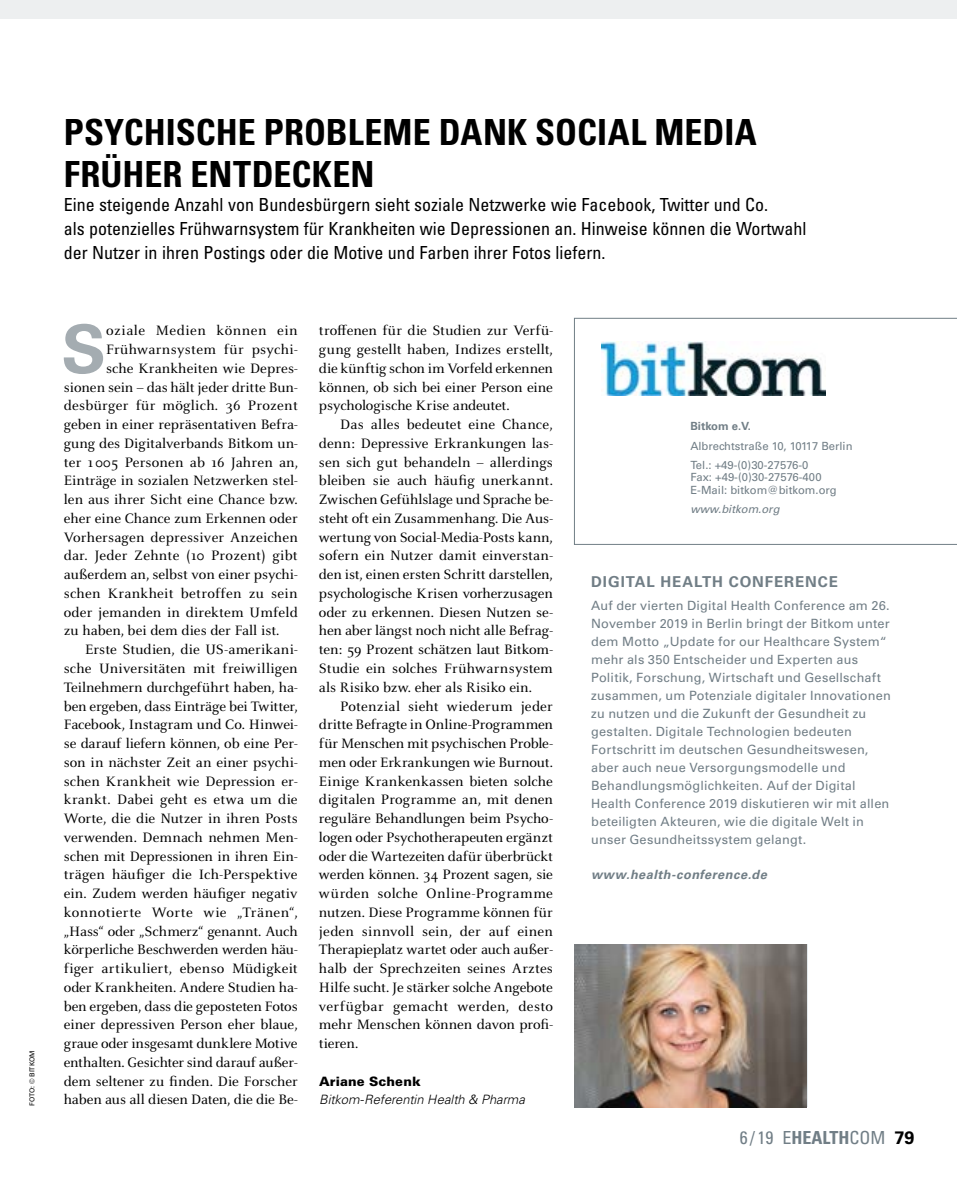
<style>
.page{position:relative;width:957px;height:1191px;background:#fff}
.page>*{position:absolute;margin:0;border:0;box-sizing:border-box;transform-origin:0 0}
.t1{font:700 66.9px "Univers LT Std";color:#a4acb1}
.t2{font:700 condensed 36px/42px "Univers LT Std";color:#000}
.t3{font:condensed 18px/24px "Univers LT Std";color:#000}
.t4{font:condensed 18px "Univers LT Std";color:#717e86}
.t5{font:15px/18.8px "Celeste OT";color:#000;text-align:justify}
.t6{font:15px "Celeste OT";letter-spacing:.02em;color:#000}
.t7{font:15px "Celeste OT";letter-spacing:.025em;color:#000}
.t8{font:15px "Celeste OT";letter-spacing:-.02em;color:#000}
.t9{font:700 15px "Univers LT Std";letter-spacing:.06em;color:#717e86}
.t10{font:15px "Celeste OT";letter-spacing:.035em;color:#000}
.t11{font:italic 300 12.9px "Univers LT Std";color:#000}
.t12{font:900 12.9px "Univers LT Std";letter-spacing:.015em;color:#000}
.t13{font:12.75px/18px "Univers LT Std";letter-spacing:.015em;color:#717e86}
.t14{font:italic 700 12.75px "Univers LT Std";letter-spacing:.035em;color:#717e86}
.t15{font:11.25px/19.2px "Univers LT Std";color:#717e86}
.t16{font:italic 11.25px "Univers LT Std";color:#717e86}
.t17{font:700 11.25px "Univers LT Std";color:#717e86}
.t18{font:6.75px "Univers LT Std";color:#000}
.s1{font-weight:700}
.s2{font-weight:700;font-stretch:normal;color:#000}
</style>
<div class="page">
<div style="left:0;top:0;width:957px;height:19px;background:#edeff0"></div>
<svg style="left:574px;top:318px;width:383px;height:227px"></svg>
<img style="left:601px;top:341px;width:224px;height:55px">
<img style="left:575px;top:944px;width:232px;height:163px">
<p class="t18" style="left:28px;top:1105px;width:57px;rotate:-90deg">FOTO: © BITKOM</p>
<h2 class="t2" style="left:64px;top:111px;width:694px">PSYCHISCHE PROBLEME DANK SOCIAL MEDIA<br>FRÜHER ENTDECKEN</h2>
<p class="t3" style="left:64px;top:192px;width:744px">Eine steigende Anzahl von Bundesbürgern sieht soziale Netzwerke wie Facebook, Twitter und Co.<br>als potenzielles Frühwarnsystem für Krankheiten wie Depressionen an. Hinweise können die Wortwahl der Nutzer in ihren Postings oder die Motive und Farben ihrer Fotos liefern.</p>
<h1 class="t1" style="left:61px;top:310px;width:46px">S</h1>
<p class="t10" style="left:106px;top:322px;width:193px">oziale Medien können ein</p>
<p class="t7" style="left:106px;top:341px;width:193px">Frühwarnsystem für psychi-</p>
<p class="t5" style="left:106px;top:359px;width:193px">sche Krankheiten wie Depres-</p>
<p class="t5" style="left:64px;top:377px;width:235px">sionen sein – das hält jeder dritte Bun-</p>
<p class="t6" style="left:64px;top:397px;width:235px">desbürger für möglich. 36 Prozent</p>
<p class="t5" style="left:64px;top:415px;width:235px">geben in einer repräsentativen Befra-</p>
<p class="t5" style="left:64px;top:434px;width:235px">gung des Digitalverbands Bitkom un-</p>
<p class="t5" style="left:64px;top:452px;width:236px">ter 1 005 Personen ab 16 Jahren an,</p>
<p class="t5" style="left:64px;top:471px;width:235px">Einträge in sozialen Netzwerken stel-</p>
<p class="t5" style="left:64px;top:490px;width:235px">len aus ihrer Sicht eine Chance bzw.</p>
<p class="t5" style="left:64px;top:509px;width:235px">eher eine Chance zum Erkennen oder</p>
<p class="t5" style="left:64px;top:527px;width:235px">Vorhersagen depressiver Anzeichen</p>
<p class="t5" style="left:64px;top:546px;width:235px">dar. Jeder Zehnte (10 Prozent) gibt</p>
<p class="t5" style="left:64px;top:565px;width:235px">außerdem an, selbst von einer psychi-</p>
<p class="t6" style="left:64px;top:584px;width:235px">schen Krankheit betroffen zu sein</p>
<p class="t5" style="left:64px;top:602px;width:235px">oder jemanden in direktem Umfeld</p>
<p class="t5" style="left:64px;top:621px;width:217px">zu haben, bei dem dies der Fall ist.</p>
<p class="t5" style="left:85px;top:640px;width:214px">Erste Studien, die US-amerikani-</p>
<p class="t5" style="left:64px;top:659px;width:235px">sche Universitäten mit freiwilligen</p>
<p class="t5" style="left:64px;top:677px;width:235px">Teilnehmern durchgeführt haben, ha-</p>
<p class="t5" style="left:64px;top:696px;width:235px">ben ergeben, dass Einträge bei Twitter,</p>
<p class="t5" style="left:64px;top:715px;width:235px">Facebook, Instagram und Co. Hinwei-</p>
<p class="t5" style="left:64px;top:734px;width:235px">se darauf liefern können, ob eine Per-</p>
<p class="t5" style="left:64px;top:752px;width:235px">son in nächster Zeit an einer psychi-</p>
<p class="t5" style="left:64px;top:771px;width:235px">schen Krankheit wie Depression er-</p>
<p class="t5" style="left:64px;top:790px;width:235px">krankt. Dabei geht es etwa um die</p>
<p class="t5" style="left:64px;top:809px;width:235px">Worte, die die Nutzer in ihren Posts</p>
<p class="t5" style="left:64px;top:827px;width:235px">verwenden. Demnach nehmen Men-</p>
<p class="t5" style="left:64px;top:846px;width:235px">schen mit Depressionen in ihren Ein-</p>
<p class="t5" style="left:64px;top:865px;width:235px">trägen häufiger die Ich-Perspektive</p>
<p class="t5" style="left:64px;top:884px;width:235px">ein. Zudem werden häufiger negativ</p>
<p class="t7" style="left:64px;top:903px;width:235px">konnotierte Worte wie „Tränen“,</p>
<p class="t5" style="left:64px;top:921px;width:235px">„Hass“ oder „Schmerz“ genannt. Auch</p>
<p class="t5" style="left:64px;top:940px;width:235px">körperliche Beschwerden werden häu-</p>
<p class="t5" style="left:64px;top:959px;width:235px">figer artikuliert, ebenso Müdigkeit</p>
<p class="t5" style="left:64px;top:977px;width:235px">oder Krankheiten. Andere Studien ha-</p>
<p class="t5" style="left:64px;top:996px;width:235px">ben ergeben, dass die geposteten Fotos</p>
<p class="t5" style="left:64px;top:1015px;width:235px">einer depressiven Person eher blaue,</p>
<p class="t5" style="left:64px;top:1034px;width:235px">graue oder insgesamt dunklere Motive</p>
<p class="t8" style="left:64px;top:1053px;width:235px">enthalten. Gesichter sind darauf außer-</p>
<p class="t5" style="left:64px;top:1071px;width:235px">dem seltener zu finden. Die Forscher</p>
<p class="t5" style="left:64px;top:1090px;width:235px">haben aus all diesen Daten, die die Be-</p>
<p class="t5" style="left:319px;top:321px;width:235px">troffenen für die Studien zur Verfü&shy;gung gestellt haben, Indizes erstellt, die künftig schon im Vorfeld erkennen können, ob sich bei einer Person eine psychologische Krise andeutet.</p>
<p class="t5" style="left:319px;top:415px;width:235px;text-indent:21px">Das alles bedeutet eine Chance, denn: Depressive Erkrankungen las&shy;sen sich gut behandeln – allerdings bleiben sie auch häufig unerkannt.<br>Zwischen Gefühlslage und Sprache be&shy;steht oft ein Zusammenhang. Die Aus&shy;wertung von Social-Media-Posts kann, sofern ein Nutzer damit einverstan&shy;den ist, einen ersten Schritt darstellen, psychologische Krisen vorherzusagen oder zu erkennen. Diesen Nutzen se&shy;hen aber längst noch nicht alle Befrag&shy;ten: 59 Prozent schätzen laut Bitkom-Studie ein solches Frühwarnsystem als Risiko bzw. eher als Risiko ein.</p>
<p class="t5" style="left:319px;top:696px;width:235px;text-indent:21px">Potenzial sieht wiederum jeder dritte Befragte in Online-Programmen für Menschen mit psychischen Proble&shy;men oder Erkrankungen wie Burnout.<br>Einige Krankenkassen bieten solche digitalen Programme an, mit denen reguläre Behandlungen beim Psycho&shy;logen oder Psychotherapeuten ergänzt oder die Wartezeiten dafür überbrückt werden können. 34 Prozent sagen, sie würden solche Online-Programme nutzen. Diese Programme können für jeden sinnvoll sein, der auf einen Therapieplatz wartet oder auch außer&shy;halb der Sprechzeiten seines Arztes Hilfe sucht. Je stärker solche Angebote verfügbar gemacht werden, desto mehr Menschen können davon profi&shy;tieren.</p>
<p class="t12" style="left:319px;top:1073px;width:103px">Ariane Schenk</p>
<p class="t11" style="left:319px;top:1092px;width:207px">Bitkom-Referentin Health &amp; Pharma</p>
<p class="t17" style="left:690px;top:420px;width:62px">Bitkom e.V.</p>
<p class="t15" style="left:690px;top:436px;width:164px">Albrechtstraße 10, 10117 Berlin<br>Tel.: +49-(0)30-27576-0</p>
<p class="t15" style="left:690px;top:471px;width:148px;line-height:12.8px">Fax: +49-(0)30-27576-400<br>E-Mail: bitkom@bitkom.org</p>
<p class="t16" style="left:690px;top:502px;width:91px">www.bitkom.org</p>
<p class="t9" style="left:591px;top:573px;width:248px">DIGITAL HEALTH CONFERENCE</p>
<p class="t13" style="left:591px;top:596px;width:301px">Auf der vierten Digital Health Conference am 26.<br>November 2019 in Berlin bringt der Bitkom unter dem Motto „Update for our Healthcare System“ mehr als 350 Entscheider und Experten aus Politik, Forschung, Wirtschaft und Gesellschaft zusammen, um Potenziale digitaler Innovationen zu nutzen und die Zukunft der Gesundheit zu gestalten. Digitale Technologien bedeuten Fortschritt im deutschen Gesundheitswesen, aber auch neue Versorgungsmodelle und Behandlungsmöglichkeiten. Auf der Digital Health Conference 2019 diskutieren wir mit allen beteiligten Akteuren, wie die digitale Welt in unser Gesundheitssystem gelangt.</p>
<p class="t14" style="left:591px;top:867px;width:177px">www.health-conference.de</p>
<p class="t4" style="left:740px;top:1126px;width:176px">6 / 19 E<span class="s1">HEALTH</span>COM <span class="s2">79</span></p>
</div>
